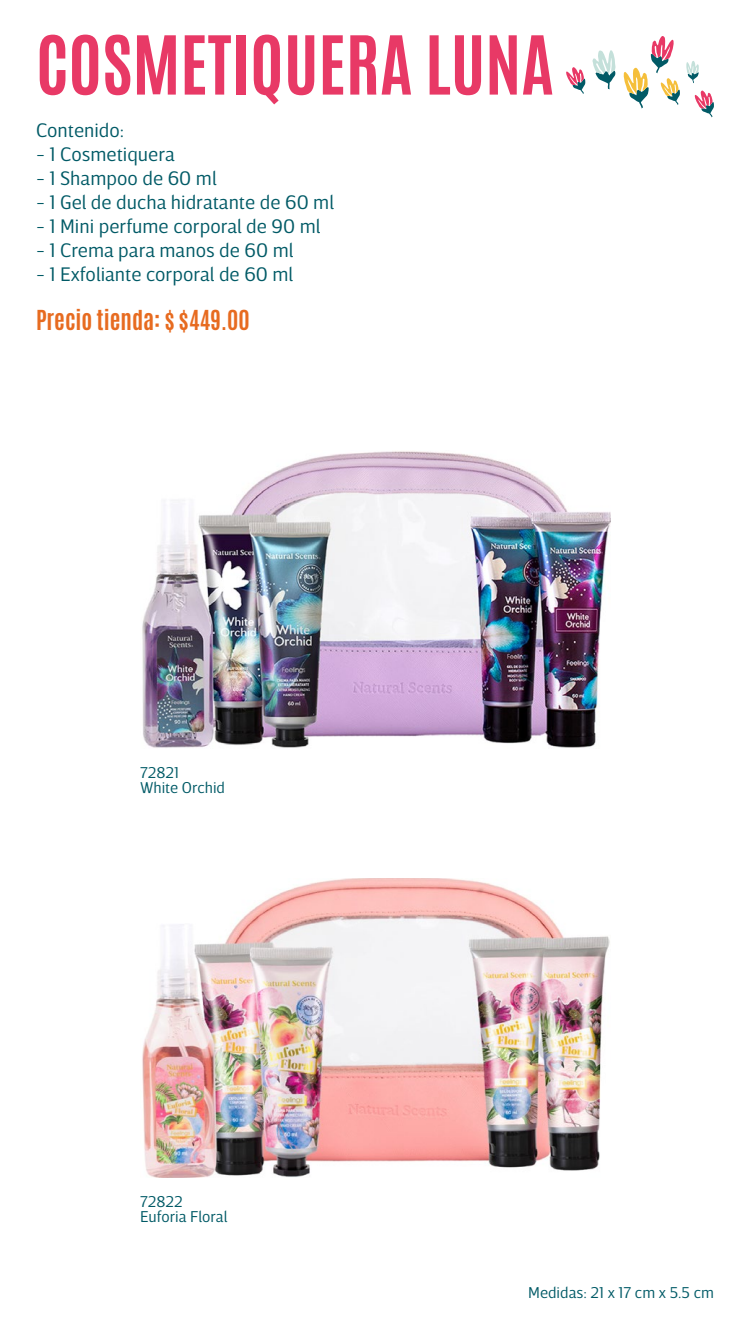
<style>
.page{position:relative;width:750px;height:1334px;background:#fff}
.page>*{position:absolute;margin:0;border:0;box-sizing:border-box;transform-origin:0 0}
.t1{font:700 69px "Antonio";color:#e83966}
.t2{font:700 23px "Antonio";color:#e76b20}
.t3{font:300 20px "Breve Sans Text";color:#015a66}
.t4{font:300 16px/15px "Breve Sans Text";color:#015a66}
</style>
<div class="page">
<img style="left:142px;top:451px;width:469px;height:297px">
<img style="left:142px;top:879px;width:468px;height:299px">
<svg style="left:686px;top:61px;width:13px;height:22px"></svg>
<svg style="left:592px;top:50px;width:24px;height:39px"></svg>
<svg style="left:566px;top:67px;width:20px;height:27px"></svg>
<svg style="left:695px;top:90px;width:19px;height:27px"></svg>
<svg style="left:624px;top:36px;width:56px;height:72px"></svg>
<h1 class="t1" style="left:36px;top:13px;width:520px">COSMETIQUERA LUNA</h1>
<p class="t3" style="left:36px;top:119px;width:90px">Contenido:</p>
<p class="t3" style="left:36px;top:143px;width:140px">- 1 Cosmetiquera</p>
<p class="t3" style="left:36px;top:167px;width:182px">- 1 Shampoo de 60 ml</p>
<p class="t3" style="left:36px;top:191px;width:300px">- 1 Gel de ducha hidratante de 60 ml</p>
<p class="t3" style="left:36px;top:215px;width:286px">- 1 Mini perfume corporal de 90 ml</p>
<p class="t3" style="left:36px;top:239px;width:259px">- 1 Crema para manos de 60 ml</p>
<p class="t3" style="left:36px;top:263px;width:259px">- 1 Exfoliante corporal de 60 ml</p>
<p class="t2" style="left:36px;top:303px;width:215px">Precio tienda: $ $449.00</p>
<p class="t4" style="left:140px;top:765px;width:87px">72821<br>White Orchid</p>
<p class="t4" style="left:140px;top:1194px;width:89px">72822<br>Euforia Floral</p>
<p class="t4" style="left:528px;top:1285px;width:187px">Medidas: 21 x 17 cm x 5.5 cm</p>
</div>
